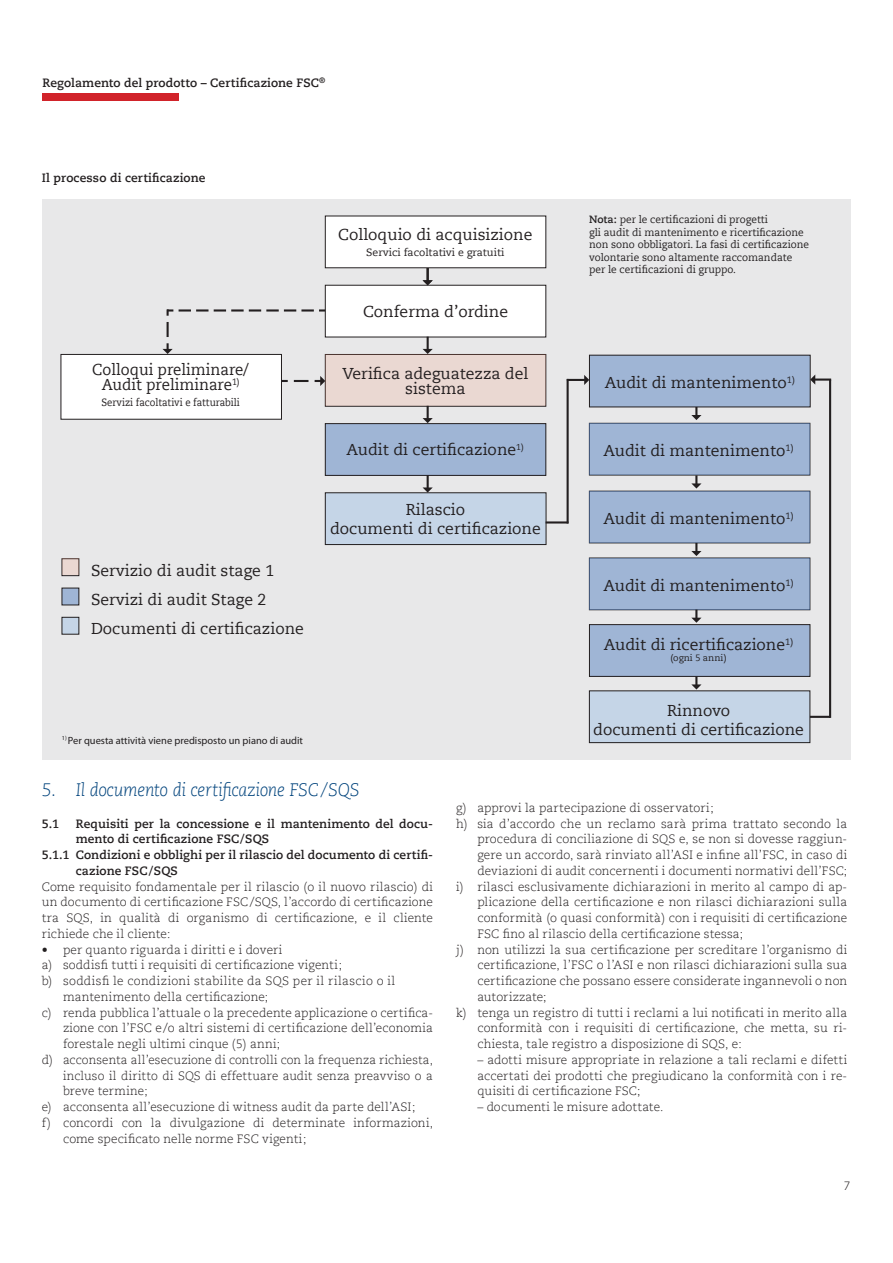
<style>
.page{position:relative;width:893px;height:1263px;background:#fff}
.page>*{position:absolute;margin:0;border:0;box-sizing:border-box;transform-origin:0 0}
.Blaue_Untertitel{font:italic 300 18px "Caecilia Com 46";letter-spacing:-.01em;color:#01437c}
.t1{font:15.75px/18.9px "Caecilia Com 55 Roman";color:#231f20;text-align:center}
.t2{font:15.75px/15.8px "Caecilia Com 55 Roman";color:#231f20;text-align:center;scale:.95 1}
.Lauftext{font:300 12px/15.8px "Caecilia Com 45";letter-spacing:.01em;color:#231f20;text-align:justify}
.Untertitel{font:700 12px/15.8px "Caecilia Com 75";letter-spacing:.01em;color:#231f20}
.t3{font:10.5px/12.6px "Caecilia Com 55 Roman";color:#231f20;scale:.96 1}
.t4{font:10.5px "Myriad Pro";color:#231f20}
.t5{font:10.5px "Caecilia Com 55 Roman";color:#231f20;scale:.91 1}
.t6{font:10.5px "Caecilia Com 55 Roman";color:#231f20}
.t7{font:9.15px "Caecilia Com 55 Roman";color:#231f20}
.s1{font-family:"Caecilia Com 75";font-weight:700}
</style>
<div class="page">
<div style="left:43px;top:94px;width:136px;height:7px;background:#d1232a"></div>
<div style="left:42px;top:199px;width:808px;height:560px;background:#e8e8e9"></div>
<div style="left:62px;top:558px;width:17px;height:18px;border:1px solid #231f20"></div>
<div style="left:325px;top:216px;width:221px;height:52px;background:#fff"></div>
<div style="left:325px;top:285px;width:221px;height:52px;background:#fff"></div>
<div style="left:325px;top:285px;width:221px;height:52px;border:1px solid #231f20"></div>
<div style="left:325px;top:354px;width:221px;height:52px;background:#ead8d2"></div>
<div style="left:590px;top:355px;width:220px;height:52px;background:#9fb5d5"></div>
<div style="left:325px;top:424px;width:221px;height:51px;background:#9fb5d5"></div>
<div style="left:61px;top:354px;width:220px;height:65px;background:#fff"></div>
<div style="left:61px;top:354px;width:221px;height:65px;border:1px solid #231f20"></div>
<div style="left:589px;top:423px;width:221px;height:52px;background:#9fb5d5"></div>
<div style="left:589px;top:491px;width:221px;height:52px;background:#9fb5d5"></div>
<div style="left:589px;top:558px;width:221px;height:52px;background:#9fb5d5"></div>
<div style="left:589px;top:625px;width:221px;height:51px;background:#9fb5d5"></div>
<div style="left:589px;top:691px;width:221px;height:52px;background:#c5d5e7"></div>
<div style="left:325px;top:493px;width:221px;height:51px;background:#c5d5e7"></div>
<svg style="left:62px;top:558px;width:17px;height:17px"></svg>
<svg style="left:167px;top:309px;width:158px;height:7px"></svg>
<svg style="left:163px;top:322px;width:10px;height:32px"></svg>
<div style="left:62px;top:588px;width:17px;height:17px;background:#9fb5d5"></div>
<div style="left:62px;top:617px;width:17px;height:17px;background:#c5d5e7"></div>
<svg style="left:281px;top:380px;width:7px;height:2px"></svg>
<svg style="left:294px;top:376px;width:31px;height:10px"></svg>
<hr style="left:546px;top:521px;width:22px;height:2px;background:#231f20">
<hr style="left:567px;top:379px;width:2px;height:144px;background:#231f20">
<svg style="left:567px;top:375px;width:22px;height:10px"></svg>
<hr style="left:829px;top:380px;width:2px;height:338px;background:#231f20">
<hr style="left:810px;top:716px;width:20px;height:2px;background:#231f20">
<hr style="left:815px;top:378px;width:16px;height:3px;background:#231f20">
<svg style="left:810px;top:374px;width:5px;height:11px"></svg>
<svg style="left:423px;top:268px;width:10px;height:17px"></svg>
<svg style="left:423px;top:337px;width:10px;height:17px"></svg>
<svg style="left:423px;top:406px;width:10px;height:17px"></svg>
<svg style="left:423px;top:476px;width:10px;height:16px"></svg>
<svg style="left:691px;top:407px;width:10px;height:13px"></svg>
<svg style="left:691px;top:475px;width:10px;height:13px"></svg>
<svg style="left:691px;top:543px;width:10px;height:13px"></svg>
<svg style="left:691px;top:610px;width:10px;height:13px"></svg>
<svg style="left:691px;top:677px;width:10px;height:12px"></svg>
<div style="left:589px;top:624px;width:221px;height:53px;border:1px solid #231f20"></div>
<div style="left:589px;top:355px;width:221px;height:52px;border:1px solid #231f20"></div>
<div style="left:325px;top:423px;width:221px;height:53px;border:1px solid #231f20"></div>
<div style="left:325px;top:492px;width:221px;height:53px;border:1px solid #231f20"></div>
<div style="left:589px;top:690px;width:221px;height:53px;border:1px solid #231f20"></div>
<div style="left:62px;top:617px;width:17px;height:17px;border:1px solid #231f20"></div>
<p class="Untertitel" style="left:43px;top:75px;width:284px">Regolamento del prodotto – Certificazione FSC<sup>®</sup></p>
<p class="Untertitel" style="left:42px;top:169px;width:165px">Il processo di certificazione</p>
<h2 class="t2" style="left:92px;top:361px;width:166px">Colloqui preliminare/<br>Audit preliminare<sup>1)</sup></h2>
<p class="t5" style="left:102px;top:395px;width:153px">Servizi facoltativi e fatturabili</p>
<h2 class="t1" style="left:91px;top:555px;width:214px;line-height:29.4px;text-align:left">Servizio di audit stage 1<br>Servizi di audit Stage 2<br>Documenti di certificazione</h2>
<p class="t4" style="left:62px;top:734px;width:243px"><sup>1)</sup> Per questa attività viene predisposto un piano di audit</p>
<h2 class="t1" style="left:338px;top:225px;width:196px">Colloquio di acquisizione</h2>
<p class="t6" style="left:366px;top:245px;width:140px">Servici facoltativi e gratuiti</p>
<h2 class="t1" style="left:363px;top:302px;width:146px">Conferma d’ordine</h2>
<p class="t3" style="left:589px;top:213px;width:231px"><span class="s1">Nota:</span> per le certificazioni di progetti<br>gli audit di mantenimento e ricertificazione non sono obbligatori. La fasi di certificazione volontarie sono altamente raccomandate per le certificazioni di gruppo.</p>
<h2 class="t1" style="left:342px;top:366px;width:188px;line-height:14.7px">Verifica adeguatezza del sistema</h2>
<h2 class="t1" style="left:605px;top:373px;width:192px">Audit di mantenimento<sup>1)</sup></h2>
<h2 class="t1" style="left:347px;top:440px;width:179px">Audit di certificazione<sup>1)</sup></h2>
<h2 class="t1" style="left:330px;top:500px;width:212px">Rilascio<br>documenti di certificazione</h2>
<h2 class="t1" style="left:604px;top:441px;width:192px">Audit di mantenimento<sup>1)</sup></h2>
<h2 class="t1" style="left:604px;top:509px;width:192px">Audit di mantenimento<sup>1)</sup></h2>
<h2 class="t1" style="left:604px;top:576px;width:192px">Audit di mantenimento<sup>1)</sup></h2>
<h2 class="t1" style="left:604px;top:635px;width:191px">Audit di ricertificazione<sup>1)</sup></h2>
<p class="t7" style="left:670px;top:651px;width:58px">(ogni 5 anni)</p>
<h2 class="t1" style="left:593px;top:701px;width:212px">Rinnovo<br>documenti di certificazione</h2>
<p class="Blaue_Untertitel" style="left:42px;top:779px;width:319px">5. Il documento di certificazione FSC/SQS</p>
<p class="Untertitel" style="left:42px;top:815px;width:19px">5.1</p>
<p class="Untertitel" style="left:76px;top:815px;width:359px">Requisiti per la concessione e il mantenimento del docu&shy;mento di certificazione FSC/SQS</p>
<p class="Untertitel" style="left:76px;top:847px;width:359px;text-indent:-34px">5.1.1 Condizioni e obblighi per il rilascio del documento di certifi&shy;cazione FSC/SQS</p>
<p class="Lauftext" style="left:42px;top:878px;width:393px">Come requisito fondamentale per il rilascio (o il nuovo rilascio) di un documento di certificazione FSC /SQS, l’accordo di certificazione tra SQS, in qualità di organismo di certificazione, e il cliente richiede che il cliente:</p>
<p class="Lauftext" style="left:42px;top:941px;width:242px">• per quanto riguarda i diritti e i doveri</p>
<p class="Lauftext" style="left:42px;top:957px;width:302px">a) soddisfi tutti i requisiti di certificazione vigenti;</p>
<p class="Lauftext" style="left:63px;top:973px;width:334px;text-indent:-21px">b) soddisfi le condizioni stabilite da SQS per il rilascio o il mantenimento della certificazione;</p>
<p class="Lauftext" style="left:63px;top:1004px;width:371px;text-indent:-21px">c) renda pubblica l’attuale o la precedente applicazione o certifica&shy;zione con l’FSC e/o altri sistemi di certificazione dell’economia forestale negli ultimi cinque (5) anni;</p>
<p class="Lauftext" style="left:63px;top:1051px;width:371px;text-indent:-21px">d) acconsenta all’esecuzione di controlli con la frequenza richiesta, incluso il diritto di SQS di effettuare audit senza preavviso o a breve termine;</p>
<p class="Lauftext" style="left:42px;top:1099px;width:375px">e) acconsenta all’esecuzione di witness audit da parte dell’ASI;</p>
<p class="Lauftext" style="left:63px;top:1114px;width:371px;text-indent:-21px">f) concordi con la divulgazione di determinate informazioni, come specificato nelle norme FSC vigenti;</p>
<p class="Lauftext" style="left:456px;top:799px;width:259px">g) approvi la partecipazione di osservatori;</p>
<p class="Lauftext" style="left:477px;top:815px;width:371px;text-indent:-21px">h) sia d’accordo che un reclamo sarà prima trattato secondo la procedura di conciliazione di SQS e, se non si dovesse raggiun&shy;gere un accordo, sarà rinviato all’ASI e infine all’FSC, in caso di deviazioni di audit concernenti i documenti normativi dell’FSC;</p>
<p class="Lauftext" style="left:477px;top:878px;width:371px;text-indent:-21px">i) rilasci esclusivamente dichiarazioni in merito al campo di ap&shy;plicazione della certificazione e non rilasci dichiarazioni sulla conformità (o quasi conformità) con i requisiti di certificazione FSC fino al rilascio della certificazione stessa;</p>
<p class="Lauftext" style="left:477px;top:941px;width:371px;text-indent:-21px">j) non utilizzi la sua certificazione per screditare l’organismo di certificazione, l’FSC o l’ASI e non rilasci dichiarazioni sulla sua certificazione che possano essere considerate ingannevoli o non autorizzate;</p>
<p class="Lauftext" style="left:477px;top:1004px;width:371px;text-indent:-21px">k) tenga un registro di tutti i reclami a lui notificati in merito alla conformità con i requisiti di certificazione, che metta, su ri&shy;chiesta, tale registro a disposizione di SQS, e:</p>
<p class="Lauftext" style="left:477px;top:1051px;width:371px">– adotti misure appropriate in relazione a tali reclami e difetti accertati dei prodotti che pregiudicano la conformità con i re&shy;quisiti di certificazione FSC;</p>
<p class="Lauftext" style="left:477px;top:1099px;width:188px">– documenti le misure adottate.</p>
<p class="Lauftext" style="left:844px;top:1177px;width:8px">7</p>
</div>
